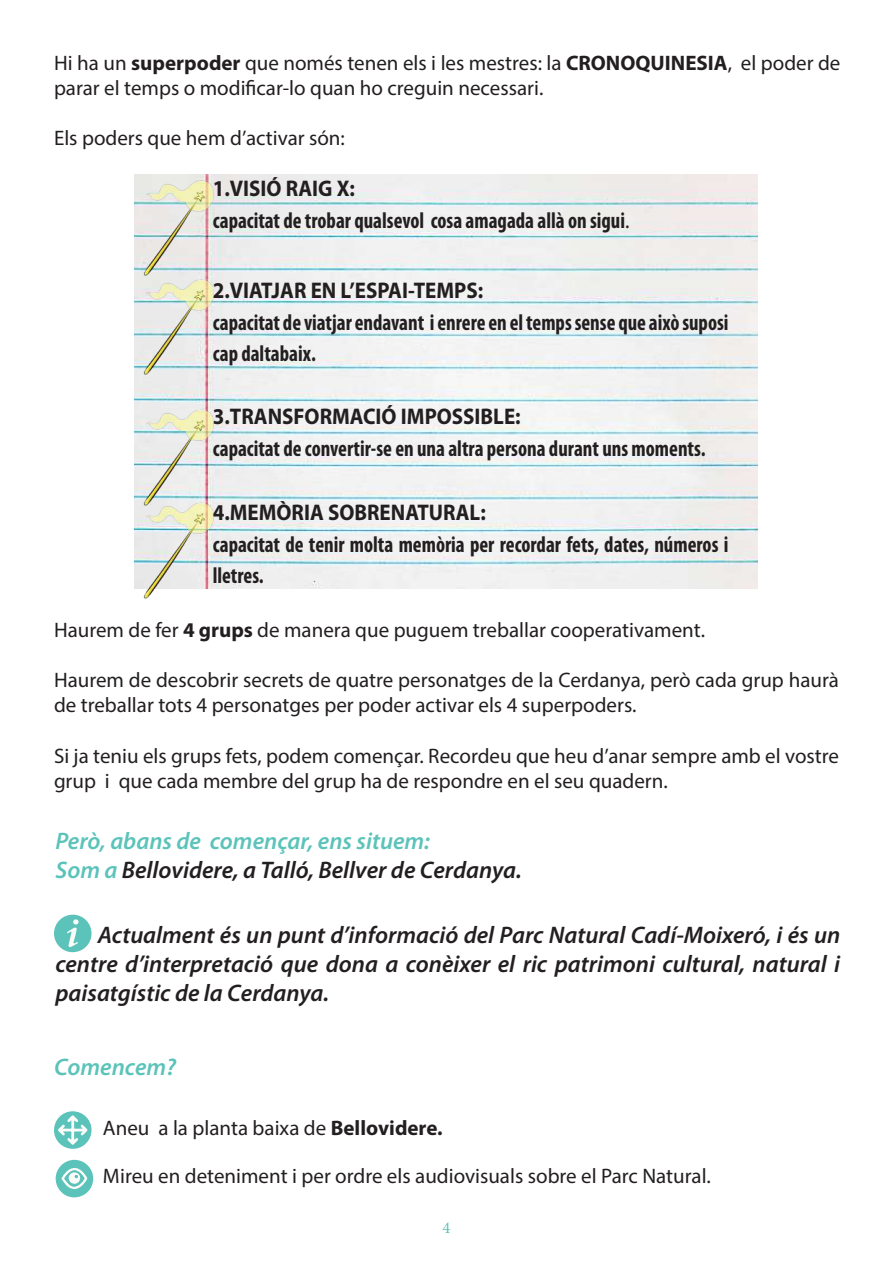
<style>
.page{position:relative;width:893px;height:1263px;background:#fff}
.page>*{position:absolute;margin:0;border:0;box-sizing:border-box;transform-origin:0 0}
.t1{font:italic 600 24px/28.8px "Myriad Pro";color:#231f20;text-align:justify}
.t2{font:italic 600 24px "Myriad Pro";color:#5bc3b9}
.t3{font:700 condensed 22.65px/31.5px "Myriad Pro";color:#231f20;scale:.93 1}
.t4{font:700 22.65px "Myriad Pro";color:#231f20;scale:.93 1}
.t5{font:21px/25.2px "Myriad Pro";color:#231f20}
.t6{font:16.5px "Minion Pro";color:#5bc3b9}
.s1{font-weight:700}
.s2{font-stretch:normal}
.s3{font-weight:400;font-stretch:normal}
.s4{color:#5bc3b9}
</style>
<div class="page">
<img style="left:135px;top:174px;width:622px;height:414px">
<img style="left:134px;top:174px;width:87px;height:98px">
<img style="left:134px;top:272px;width:87px;height:109px">
<img style="left:134px;top:403px;width:87px;height:93px">
<img style="left:134px;top:496px;width:87px;height:103px">
<div style="left:54px;top:915px;width:38px;height:37px;background:#5bc3b9;border-radius:50%"></div>
<svg style="left:67px;top:919px;width:12px;height:28px"></svg>
<div style="left:54px;top:1111px;width:38px;height:38px;background:#5bc3b9;border-radius:50%"></div>
<svg style="left:58px;top:1115px;width:30px;height:30px"></svg>
<div style="left:56px;top:1160px;width:37px;height:37px;background:#5bc3b9;border-radius:50%"></div>
<svg style="left:61px;top:1168px;width:26px;height:21px"></svg>
<p class="t5" style="left:54px;top:50px;width:788px">Hi ha un <span class="s1">superpoder</span> que només tenen els i les mestres: la <span class="s1">CRONOQUINESIA</span>, el poder de parar el temps o modificar-lo quan ho creguin necessari.</p>
<p class="t5" style="left:54px;top:125px;width:292px">Els poders que hem d’activar són:</p>
<p class="t3" style="left:213px;top:172px;width:450px"><span class="s2">1.VISIÓ RAIG X:<br></span>capacitat de trobar qualsevol cosa amagada allà on sigui<span class="s3">.</span></p>
<p class="t4" style="left:213px;top:276px;width:292px">2.VIATJAR EN L’ESPAI-TEMPS:</p>
<p class="t3" style="left:213px;top:306px;width:556px">capacitat de viatjar endavant i enrere en el temps sense que això suposi cap daltabaix.</p>
<p class="t4" style="left:213px;top:402px;width:333px">3.TRANSFORMACIÓ IMPOSSIBLE:</p>
<p class="t3" style="left:213px;top:432px;width:531px">capacitat de convertir-se en una altra persona durant uns moments.</p>
<p class="t4" style="left:213px;top:498px;width:295px">4.MEMÒRIA SOBRENATURAL:</p>
<p class="t3" style="left:213px;top:528px;width:556px">capacitat de tenir molta memòria per recordar fets, dates, números i lletres.</p>
<p class="t5" style="left:54px;top:617px;width:652px">Haurem de fer <span class="s1">4 grups</span> de manera que puguem treballar cooperativament.</p>
<p class="t5" style="left:54px;top:667px;width:786px">Haurem de descobrir secrets de quatre personatges de la Cerdanya, però cada grup haurà de treballar tots 4 personatges per poder activar els 4 superpoders.</p>
<p class="t5" style="left:54px;top:743px;width:786px">Si ja teniu els grups fets, podem començar. Recordeu que heu d’anar sempre amb el vostre grup i que cada membre del grup ha de respondre en el seu quadern.</p>
<p class="t1" style="left:55px;top:826px;width:468px"><span class="s4">Però, abans de començar, ens situem:<br>Som a</span> Bellovidere, a Talló, Bellver de Cerdanya.</p>
<p class="t1" style="left:55px;top:920px;width:786px;text-indent:42px">Actualment és un punt d’informació del Parc Natural Cadí-Moixeró, i és un centre d’interpretació que dona a conèixer el ric patrimoni cultural, natural i paisatgístic de la Cerdanya.</p>
<p class="t2" style="left:54px;top:1051px;width:124px">Comencem?</p>
<p class="t5" style="left:103px;top:1115px;width:341px">Aneu a la planta baixa de <span class="s1">Bellovidere.</span></p>
<p class="t5" style="left:103px;top:1163px;width:609px">Mireu en deteniment i per ordre els audiovisuals sobre el Parc Natural.</p>
<p class="t6" style="left:442px;top:1217px;width:9px">4</p>
</div>
